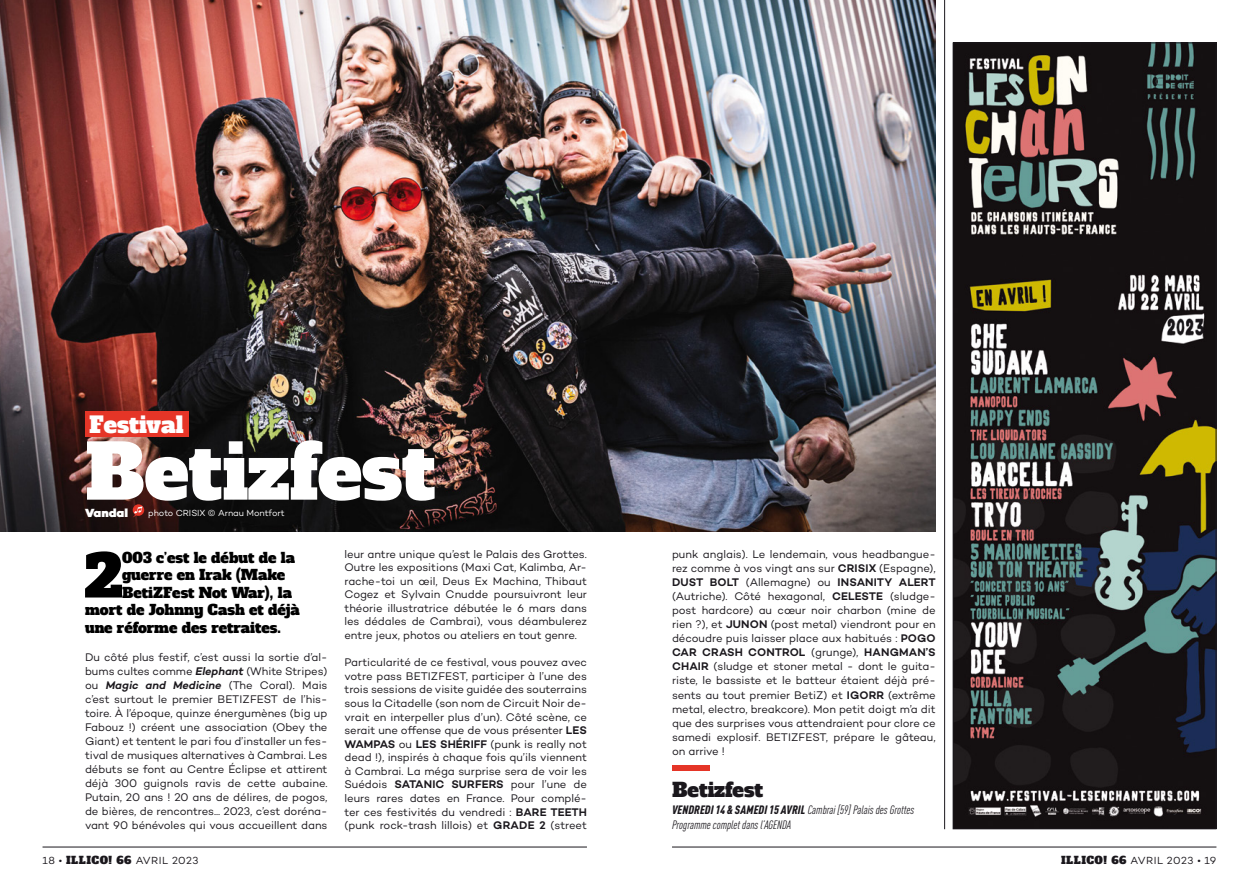
<style>
.page{position:relative;width:1259px;height:893px;background:#fff}
.page>*{position:absolute;margin:0;border:0;box-sizing:border-box;transform-origin:0 0}
.t1{font:75px "Alfa Slab One";color:#fff}
.t2{font:58.2px "Alfa Slab One";color:#000}
.t3{font:22.5px "Alfa Slab One";color:#fff}
.t4{font:19.5px "Alfa Slab One";color:#1a171c}
.t5{font:14.25px "Alfa Slab One";color:#000}
.t6{font:italic condensed 12px/15px "DIN Pro";color:#1a171c}
.t7{font:900 12px "Campton";color:#fff}
.t8{font:11.25px/14.1px "Campton";letter-spacing:-.005em;color:#1a171c;text-align:justify}
.t9{font:10.5px "Campton";letter-spacing:.04em;color:#1a171c}
.t10{font:9px "Campton";letter-spacing:-.005em;color:#fff}
.s1{font-weight:600;font-style:italic}
.s2{font-weight:600}
.s3{font-weight:900}
.s4{font-family:"Alfa Slab One"}
</style>
<div class="page">
<hr style="left:43px;top:847px;width:544px;height:1px;background:#1a171c">
<hr style="left:672px;top:847px;width:544px;height:1px;background:#1a171c">
<hr style="left:944px;top:0;width:1px;height:829px;background:#1a171c">
<img style="left:0;top:0;width:935px;height:531px">
<div style="left:85px;top:411px;width:104px;height:26px;background:#e53527"></div>
<svg style="left:133px;top:504px;width:11px;height:13px"></svg>
<div style="left:672px;top:765px;width:37px;height:5px;background:#e53527"></div>
<img style="left:954px;top:45px;width:260px;height:782px">
<div style="left:952px;top:43px;width:264px;height:786px;border:1px solid #1a171c"></div>
<h3 class="t3" style="left:89px;top:409px;width:96px">Festival</h3>
<h1 class="t1" style="left:85px;top:422px;width:352px">Betizfest</h1>
<p class="t7" style="left:85px;top:506px;width:45px">Vandal</p>
<p class="t10" style="left:148px;top:507px;width:138px">photo CRISIX © Arnau Montfort</p>
<h2 class="t2" style="left:84px;top:537px;width:39px">2</h2>
<p class="t5" style="left:122px;top:549px;width:174px">003 c’est le début de la</p>
<p class="t5" style="left:122px;top:566px;width:165px">guerre en Irak (Make</p>
<p class="t5" style="left:122px;top:583px;width:171px">BetiZFest Not War), la</p>
<p class="t5" style="left:85px;top:600px;width:216px">mort de Johnny Cash et déjà</p>
<p class="t5" style="left:85px;top:618px;width:197px">une réforme des retraites.</p>
<p class="t8" style="left:85px;top:650px;width:244px">Du côté plus festif, c’est aussi la sortie d’al&shy;bums cultes comme <span class="s1">Elephant</span> (White Stripes) ou <span class="s1">Magic and Medicine</span> (The Coral). Mais c’est surtout le premier Beti ZFest</p>
<p class="t8" style="left:85px;top:692px;width:244px;text-indent:198px">de l’his&shy;toire. À l’époque, quinze énergumènes (big up Fabouz !) créent une association (Obey the Giant) et tentent le pari fou d’installer un fes&shy;tival de musiques alternatives à Cambrai. Les débuts se font au Centre Éclipse et attirent déjà 300 guignols ravis de cette aubaine.<br>Putain, 20 ans ! 20 ans de délires, de pogos, de bières, de rencontres... 2023, c’est doréna&shy;vant 90 bénévoles qui vous accueillent dans</p>
<p class="t8" style="left:344px;top:547px;width:244px;line-height:13.6px">leur antre unique qu’est le Palais des Grottes.<br>Outre les expositions (Maxi Cat, Kalimba, Ar&shy;rache-toi un œil, Deus Ex Machina, Thibaut Cogez et Sylvain Cnudde poursuivront leur théorie illustratrice débutée le 6 mars dans les dédales de Cambrai), vous déambulerez entre jeux, photos ou ateliers en tout genre.</p>
<p class="t8" style="left:344px;top:655px;width:244px;line-height:13.6px">Particularité de ce festival, vous pouvez avec votre pass Beti ZFest, participer à l’une des trois sessions de visite guidée des souterrains sous la Citadelle (son nom de Circuit Noir de&shy;vrait en interpeller plus d’un). Côté scène, ce serait une offense que de vous présenter <span class="s2">LES WAMPAS</span> ou <span class="s2">LES SHÉRIFF</span> (punk is really not dead !), inspirés à chaque fois qu’ils viennent à Cambrai. La méga surprise sera de voir les Suédois <span class="s2">SATANIC SURFERS</span> pour l’une de leurs rares dates en France. Pour complé&shy;ter ces festivités du vendredi : <span class="s2">BARE TEETH </span>(punk rock-trash lillois) et <span class="s2">GRADE 2</span> (street</p>
<p class="t8" style="left:672px;top:546px;width:265px">punk anglais). Le lendemain, vous headbangue&shy;rez comme à vos vingt ans sur <span class="s2">CRISIX</span> (Espagne), <span class="s2">DUST BOLT</span> (Allemagne) ou <span class="s2">INSANITY ALERT </span>(Autriche). Côté hexagonal, <span class="s2">CELESTE</span> (sludge&shy;post hardcore) au cœur noir charbon (mine de rien ?), et <span class="s2">JUNON</span> (post metal) viendront pour en découdre puis laisser place aux habitués : <span class="s2">POGO CAR CRASH CONTROL</span> (grunge), <span class="s2">HANGMAN’S CHAIR</span> (sludge et stoner metal - dont le guita&shy;riste, le bassiste et le batteur étaient déjà pré&shy;sents au tout premier BetiZ) et <span class="s2">IGORR</span> (extrême metal, electro, breakcore). Mon petit doigt m’a dit que des surprises vous attendraient pour clore ce samedi explosif. Beti ZFest, prépare le gâteau, on arrive !</p>
<h3 class="t4" style="left:672px;top:776px;width:93px">Betizfest</h3>
<p class="t6" style="left:672px;top:802px;width:244px"><span class="s3">VENDREDI 14 &amp; SAMEDI 15 AVRIL</span> Cambrai [59] Palais des Grottes<br>Programme complet dans l’AGENDA</p>
<p class="t9" style="left:43px;top:854px;width:157px">18 • <span class="s4">ILLICO! 66</span> AVRIL 2023</p>
<p class="t9" style="left:1061px;top:854px;width:157px"><span class="s4">ILLICO! 66</span> AVRIL 2023 • 19</p>
</div>
